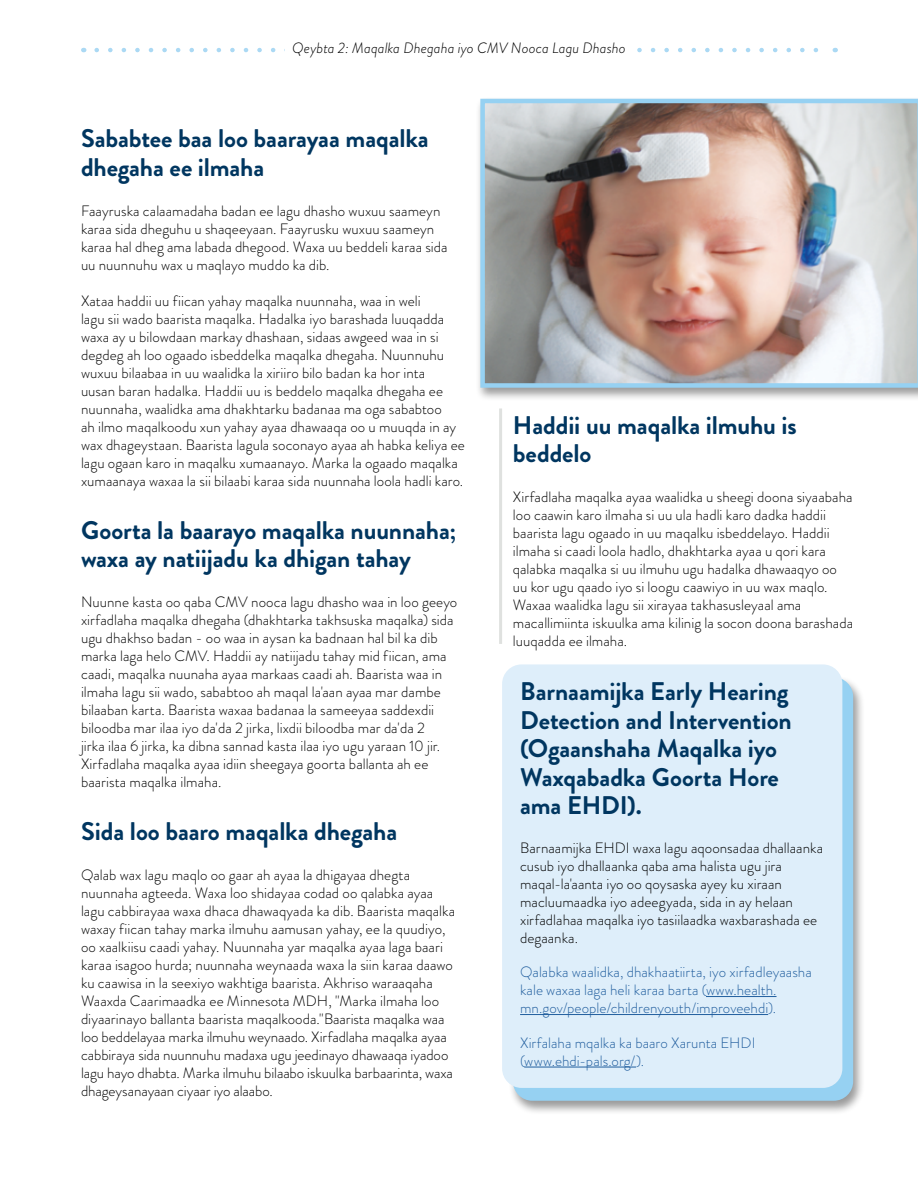
<style>
.page{position:relative;width:918px;height:1188px;background:#fff}
.page>*{position:absolute;margin:0;border:0;box-sizing:border-box;transform-origin:0 0}
.t1{font:700 25.5px/28.5px "Brandon Grotesque";letter-spacing:-.005em;color:#003660}
.t2{font:300 15px/18px "Brandon Grotesque";color:#000}
.t3{font:300 15px/18px "Brandon Grotesque";color:#215e9e}
.t4{font:italic 300 15px "Brandon Grotesque";letter-spacing:.005em;color:#000}
</style>
<div class="page">
<svg style="left:97px;top:48px;width:721px;height:4px"></svg>
<div style="left:285px;top:43px;width:348px;height:15px;background:#fff"></div>
<div style="left:508px;top:675px;width:357px;height:440px;background:#000;opacity:.4"></div>
<div style="left:513px;top:677px;width:340px;height:424px;background:#96d1f2;border-radius:19px"></div>
<hr style="left:499px;top:408px;width:3px;height:236px;background:#dfe1df">
<div style="left:502px;top:664px;width:340px;height:424px;background:#deeefa;border-radius:19px"></div>
<hr style="left:706px;top:996px;width:71px;height:1px;background:#215e9e">
<hr style="left:520px;top:1014px;width:248px;height:1px;background:#215e9e">
<hr style="left:524px;top:1067px;width:112px;height:1px;background:#215e9e">
<div style="left:476px;top:97px;width:442px;height:304px;background:#000;opacity:.4"></div>
<img style="left:480px;top:99px;width:438px;height:289px">
<p class="t4" style="left:292px;top:38px;width:335px">Qeybta 2: Maqalka Dhegaha iyo CMV Nooca Lagu Dhasho</p>
<h1 class="t1" style="left:81px;top:125px;width:349px">Sababtee baa loo baarayaa maqalka dhegaha ee ilmaha</h1>
<p class="t2" style="left:81px;top:202px;width:368px">Faayruska calaamadaha badan ee lagu dhasho wuxuu saameyn karaa sida dheguhu u shaqeeyaan. Faayrusku wuxuu saameyn karaa hal dheg ama labada dhegood. Waxa uu beddeli karaa sida uu nuunnuhu wax u maqlayo muddo ka dib.</p>
<p class="t2" style="left:81px;top:292px;width:385px">Xataa haddii uu fiican yahay maqalka nuunnaha, waa in weli<br>lagu sii wado baarista maqalka. Hadalka iyo barashada luuqadda waxa ay u bilowdaan markay dhashaan, sidaas awgeed waa in si degdeg ah loo ogaado isbeddelka maqalka dhegaha. Nuunnuhu wuxuu bilaabaa in uu waalidka la xiriiro bilo badan ka hor inta<br>uusan baran hadalka. Haddii uu is beddelo maqalka dhegaha ee nuunnaha, waalidka ama dhakhtarku badanaa ma oga sababtoo<br>ah ilmo maqalkoodu xun yahay ayaa dhawaaqa oo u muuqda in ay wax dhageystaan. Baarista lagula soconayo ayaa ah habka keliya ee lagu ogaan karo in maqalku xumaanayo. Marka la ogaado maqalka xumaanaya waxaa la sii bilaabi karaa sida nuunnaha loola hadli karo.</p>
<h1 class="t1" style="left:81px;top:516px;width:376px">Goorta la baarayo maqalka nuunnaha; waxa ay natiijadu ka dhigan tahay</h1>
<p class="t2" style="left:81px;top:593px;width:378px">Nuunne kasta oo qaba CMV nooca lagu dhasho waa in loo geeyo xirfadlaha maqalka dhegaha (dhakhtarka takhsuska maqalka) sida ugu dhakhso badan - oo waa in aysan ka badnaan hal bil ka dib marka laga helo CMV. Haddii ay natiijadu tahay mid fiican, ama caadi, maqalka nuunaha ayaa markaas caadi ah. Baarista waa in ilmaha lagu sii wado, sababtoo ah maqal la'aan ayaa mar dambe bilaaban karta. Baarista waxaa badanaa la sameeyaa saddexdii biloodba mar ilaa iyo da'da 2 jirka, lixdii biloodba mar da'da 2<br>jirka ilaa 6 jirka, ka dibna sannad kasta ilaa iyo ugu yaraan 10 jir.<br>Xirfadlaha maqalka ayaa idiin sheegaya goorta ballanta ah ee baarista maqalka ilmaha.</p>
<h1 class="t1" style="left:81px;top:817px;width:318px">Sida loo baaro maqalka dhegaha</h1>
<p class="t2" style="left:81px;top:866px;width:376px">Qalab wax lagu maqlo oo gaar ah ayaa la dhigayaa dhegta nuunnaha agteeda. Waxa loo shidayaa codad oo qalabka ayaa lagu cabbirayaa waxa dhaca dhawaqyada ka dib. Baarista maqalka waxay fiican tahay marka ilmuhu aamusan yahay, ee la quudiyo, oo xaalkiisu caadi yahay. Nuunnaha yar maqalka ayaa laga baari karaa isagoo hurda; nuunnaha weynaada waxa la siin karaa daawo ku caawisa in la seexiyo wakhtiga baarista. Akhriso waraaqaha Waaxda Caarimaadka ee Minnesota MDH, "Marka ilmaha loo diyaarinayo ballanta baarista maqalkooda."Baarista maqalka waa loo beddelayaa marka ilmuhu weynaado. Xirfadlaha maqalka ayaa cabbiraya sida nuunnuhu madaxa ugu jeedinayo dhawaaqa iyadoo lagu hayo dhabta. Marka ilmuhu bilaabo iskuulka barbaarinta, waxa dhageysanayaan ciyaar iyo alaabo.</p>
<h1 class="t1" style="left:513px;top:411px;width:285px">Haddii uu maqalka ilmuhu is beddelo</h1>
<p class="t2" style="left:513px;top:488px;width:342px">Xirfadlaha maqalka ayaa waalidka u sheegi doona siyaabaha loo caawin karo ilmaha si uu ula hadli karo dadka haddii baarista lagu ogaado in uu maqalku isbeddelayo. Haddii ilmaha si caadi loola hadlo, dhakhtarka ayaa u qori kara qalabka maqalka si uu ilmuhu ugu hadalka dhawaaqyo oo uu kor ugu qaado iyo si loogu caawiyo in uu wax maqlo.<br>Waxaa waalidka lagu sii xirayaa takhasusleyaal ama macallimiinta iskuulka ama kilinig la socon doona barashada luuqadda ee ilmaha.</p>
<h1 class="t1" style="left:520px;top:678px;width:273px">Barnaamijka Early Hearing<br>Detection and Intervention (Ogaanshaha Maqalka iyo<br>Waxqabadka Goorta Hore ama EHDI).</h1>
<p class="t2" style="left:520px;top:838px;width:305px">Barnaamijka EHDI waxa lagu aqoonsadaa dhallaanka cusub iyo dhallaanka qaba ama halista ugu jira maqal-la'aanta iyo oo qoysaska ayey ku xiraan macluumaadka iyo adeegyada, sida in ay helaan xirfadlahaa maqalka iyo tasiilaadka waxbarashada ee degaanka.</p>
<p class="t3" style="left:520px;top:963px;width:293px">Qalabka waalidka, dhakhaatiirta, iyo xirfadleyaasha kale waxaa laga heli karaa barta (www.health. mn.gov/people/childrenyouth/improveehdi).</p>
<p class="t3" style="left:520px;top:1033px;width:237px">Xirfalaha mqalka ka baaro Xarunta EHDI (www.ehdi-pals.org/).</p>
</div>
